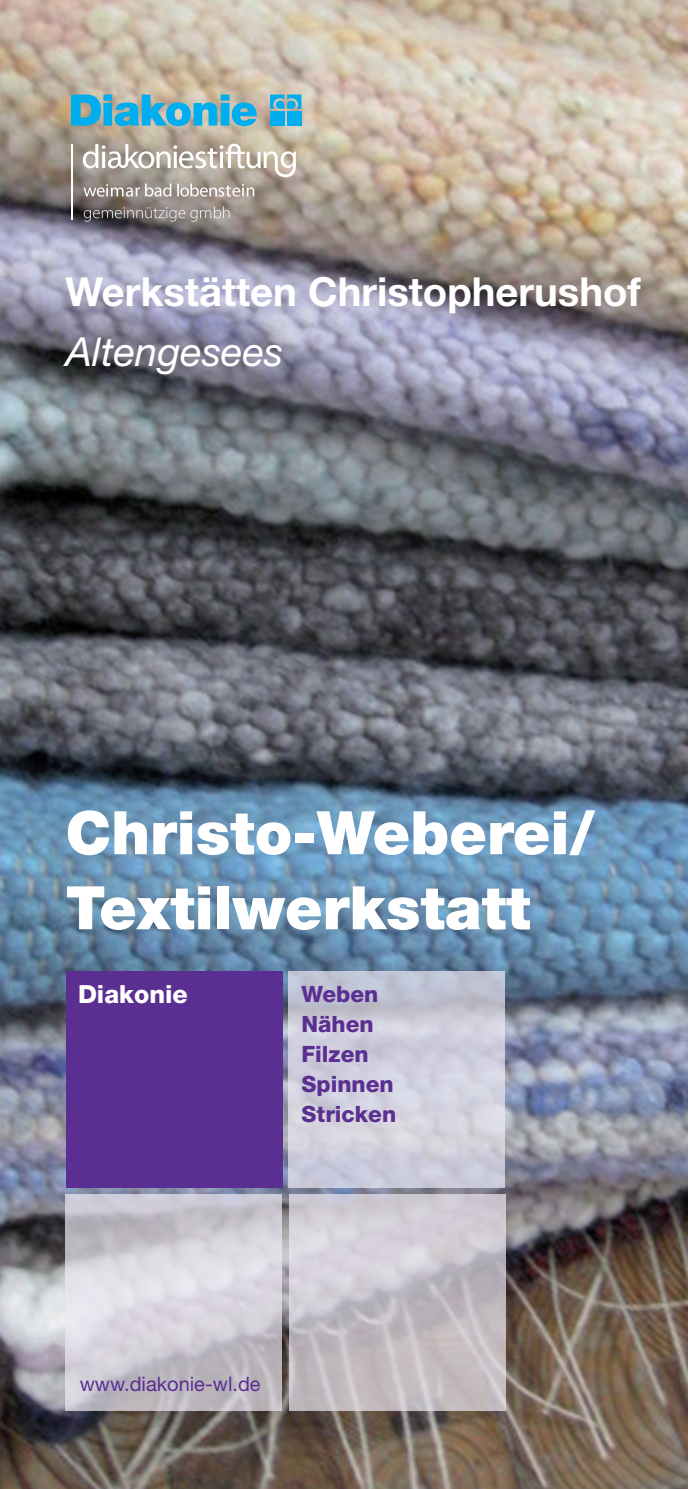
<style>
.page{position:relative;width:688px;height:1489px;background:#fff}
.page>*{position:absolute;margin:0;border:0;box-sizing:border-box;transform-origin:0 0}
.t1{font:900 60px/75px "Helvetica Neue LT Std";color:#fff}
.t2{font:700 40px "Helvetica Neue LT Std";color:#fff}
.t3{font:italic 40px "Helvetica Neue LT Std";color:#fff}
.t4{font:800 25px "Helvetica Neue LT Std";color:#fff}
.t5{font:800 22.5px/30px "Helvetica Neue LT Std";color:#5b2e91}
.t6{font:20px "Helvetica Neue LT Std";color:#5b2e91}
</style>
<div class="page">
<img style="left:0;top:0;width:687px;height:1488px">
<svg style="left:66px;top:1194px;width:216px;height:216px;background:#cecad3"></svg>
<svg style="left:289px;top:1194px;width:216px;height:216px;background:#c8c2c9"></svg>
<div style="left:66px;top:971px;width:216px;height:216px;background:#5b2e91"></div>
<svg style="left:71px;top:95px;width:186px;height:31px;background:#53b1ce"></svg>
<svg style="left:270px;top:94px;width:31px;height:15px"></svg>
<div style="left:270px;top:111px;width:14px;height:14px;background:#00aeef"></div>
<div style="left:287px;top:111px;width:14px;height:14px;background:#00aeef"></div>
<svg style="left:83px;top:144px;width:213px;height:33px"></svg>
<hr style="left:71px;top:144px;width:1px;height:76px;background:#fff">
<svg style="left:84px;top:206px;width:145px;height:15px;background:#867f7d"></svg>
<svg style="left:83px;top:183px;width:171px;height:13px;background:#b1a9a2"></svg>
<svg style="left:288px;top:971px;width:216px;height:216px;background:#ccccda"></svg>
<p class="t2" style="left:66px;top:267px;width:576px">Werkstätten Christopherushof</p>
<p class="t3" style="left:66px;top:328px;width:219px">Altengesees</p>
<p class="t1" style="left:66px;top:795px;width:530px">Christo-Weberei/<br>Textilwerkstatt</p>
<p class="t4" style="left:78px;top:979px;width:111px">Diakonie</p>
<p class="t5" style="left:301px;top:978px;width:96px">Weben<br>Nähen<br>Filzen<br>Spinnen<br>Stricken</p>
<p class="t6" style="left:80px;top:1371px;width:182px">www.diakonie-wl.de</p>
</div>
